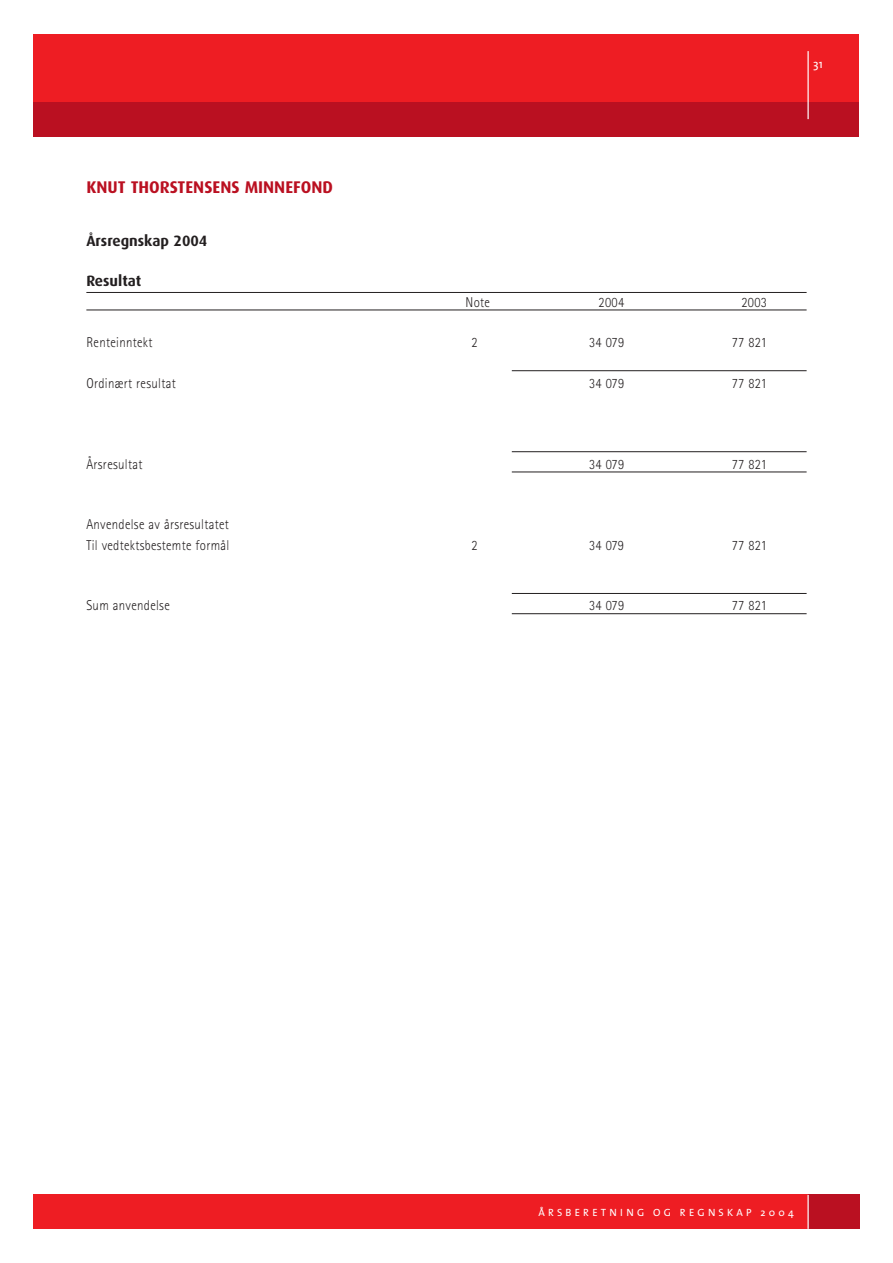
<style>
.page{position:relative;width:893px;height:1263px;background:#fff}
.page>*{position:absolute;margin:0;border:0;box-sizing:border-box;transform-origin:0 0}
.t1{font:700 16.95px "Dax";color:#ba1021}
.t2{font:700 15px "Dax";color:#231f20}
.t3{font:300 14.25px/20.2px "Rotis Sans Serif";letter-spacing:.025em;color:#231f20;scale:.9 1}
.t4{font:12px "The Sans";color:#fff}
.t5{font:10.5px "The Sans";letter-spacing:.305em;color:#fff}
</style>
<div class="page">
<div style="left:34px;top:1195px;width:774px;height:34px;background:#ee1d23"></div>
<div style="left:808px;top:1195px;width:51px;height:34px;background:#ba1021"></div>
<div style="left:34px;top:34px;width:825px;height:68px;background:#ee1d23"></div>
<div style="left:34px;top:102px;width:825px;height:34px;background:#ba1021"></div>
<hr style="left:807px;top:51px;width:1px;height:68px;background:#fff">
<hr style="left:807px;top:1195px;width:1px;height:34px;background:#fff">
<hr style="left:86px;top:292px;width:720px;height:1px;background:#231f20">
<hr style="left:86px;top:310px;width:720px;height:1px;background:#231f20">
<hr style="left:512px;top:370px;width:294px;height:1px;background:#231f20">
<hr style="left:512px;top:451px;width:294px;height:1px;background:#231f20">
<hr style="left:512px;top:472px;width:294px;height:1px;background:#231f20">
<hr style="left:512px;top:593px;width:294px;height:1px;background:#231f20">
<hr style="left:512px;top:613px;width:294px;height:1px;background:#231f20">
<p class="t1" style="left:86px;top:180px;width:248px">KNUT THORSTENSENS MINNEFOND</p>
<p class="t2" style="left:86px;top:234px;width:122px">Årsregnskap 2004</p>
<p class="t2" style="left:86px;top:274px;width:56px">Resultat</p>
<p class="t3" style="left:465px;top:293px;width:29px">Note</p>
<p class="t3" style="left:598px;top:293px;width:30px">2004</p>
<p class="t3" style="left:741px;top:293px;width:30px">2003</p>
<p class="t3" style="left:86px;top:333px;width:75px">Renteinntekt</p>
<p class="t3" style="left:471px;top:333px;width:8px">2</p>
<p class="t3" style="left:589px;top:333px;width:40px">34 079</p>
<p class="t3" style="left:731px;top:333px;width:41px">77 821</p>
<p class="t3" style="left:86px;top:374px;width:101px">Ordinært resultat</p>
<p class="t3" style="left:589px;top:374px;width:40px">34 079</p>
<p class="t3" style="left:731px;top:374px;width:41px">77 821</p>
<p class="t3" style="left:86px;top:455px;width:64px">Årsresultat</p>
<p class="t3" style="left:589px;top:455px;width:40px">34 079</p>
<p class="t3" style="left:731px;top:455px;width:41px">77 821</p>
<p class="t3" style="left:86px;top:516px;width:160px">Anvendelse av årsresultatet<br>Til vedtektsbestemte formål</p>
<p class="t3" style="left:471px;top:536px;width:8px">2</p>
<p class="t3" style="left:589px;top:536px;width:40px">34 079</p>
<p class="t3" style="left:731px;top:536px;width:41px">77 821</p>
<p class="t3" style="left:86px;top:597px;width:94px">Sum anvendelse</p>
<p class="t3" style="left:589px;top:597px;width:40px">34 079</p>
<p class="t3" style="left:731px;top:597px;width:41px">77 821</p>
<p class="t4" style="left:813px;top:59px;width:11px">31</p>
<p class="t5" style="left:538px;top:1208px;width:257px">ÅRSBERETNING OG REGNSKAP 2004</p>
</div>
